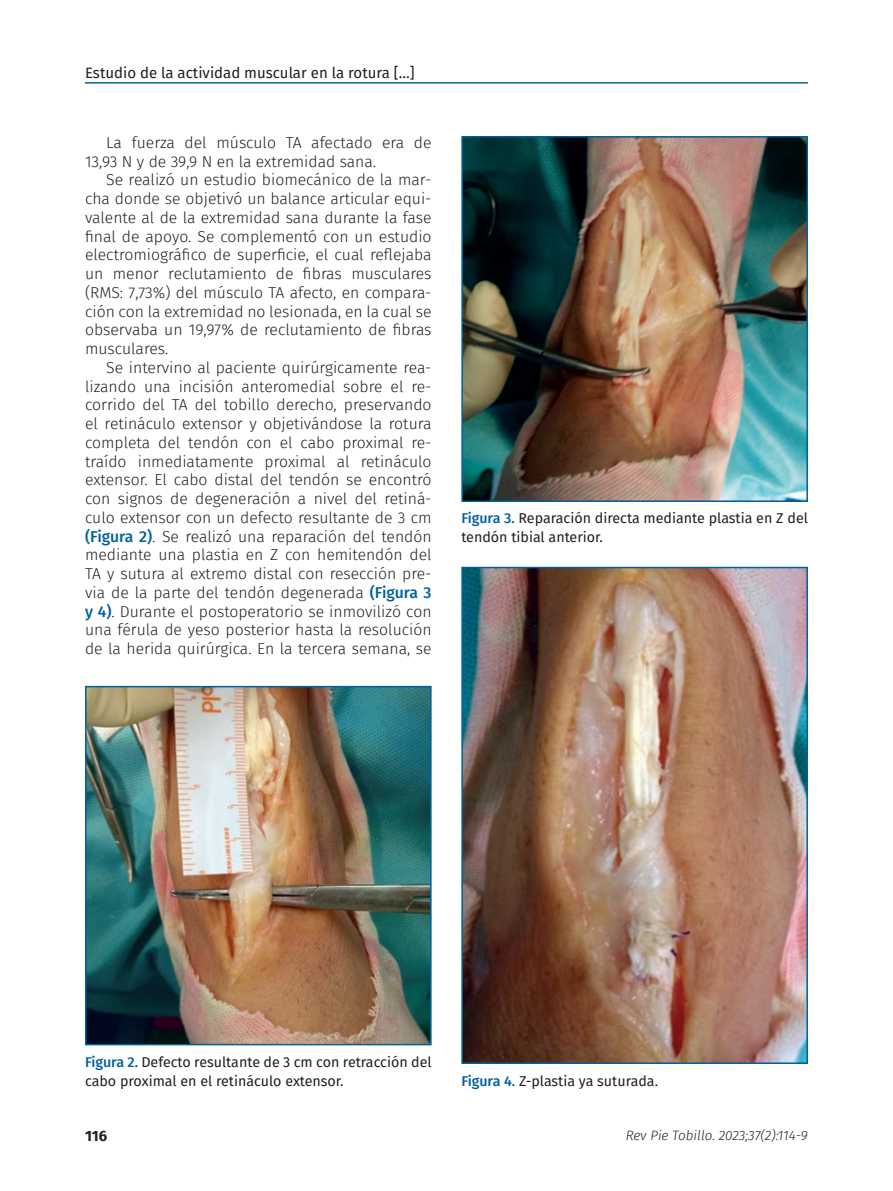
<style>
.page{position:relative;width:893px;height:1191px;background:#fff}
.page>*{position:absolute;margin:0;border:0;box-sizing:border-box;transform-origin:0 0}
.Párrafo_general{font:15.75px/18.8px "Fira Sans Light FS";color:#231f20;text-align:justify}
.t1{font:15px "Fira Sans FS";color:#231f20}
.t2{font:700 15px "Fira Sans FS";color:#231f20}
.Pie_de_foto{font:14.25px/18.8px "Fira Sans FS";color:#231f20}
.t3{font:italic 300 13.5px "Fira Sans FS";color:#231f20}
.s1{font-family:"Fira Sans FS";font-weight:500;color:#00609d}
.s2{font-weight:500;color:#00609d}
</style>
<div class="page">
<hr style="left:85px;top:82px;width:723px;height:2px;background:#00609d">
<img style="left:88px;top:689px;width:341px;height:353px">
<div style="left:85px;top:686px;width:347px;height:359px;border:2px solid #00609d"></div>
<img style="left:464px;top:570px;width:341px;height:491px">
<div style="left:461px;top:567px;width:347px;height:497px;border:2px solid #00609d"></div>
<img style="left:464px;top:139px;width:341px;height:360px">
<div style="left:461px;top:136px;width:347px;height:366px;border:2px solid #00609d"></div>
<p class="t1" style="left:85px;top:62px;width:331px">Estudio de la actividad muscular en la rotura […]</p>
<p class="Párrafo_general" style="left:85px;top:133px;width:348px;text-indent:21px">La fuerza del músculo TA afectado era de<br>13,93 N y de 39,9 N en la extremidad sana.</p>
<p class="Párrafo_general" style="left:85px;top:170px;width:348px;text-indent:21px">Se realizó un estudio biomecánico de la mar&shy;cha donde se objetivó un balance articular equi&shy;valente al de la extremidad sana durante la fase final de apoyo. Se complementó con un estudio electromiográfico de superficie, el cual reflejaba un menor reclutamiento de fibras musculares (RMS: 7,73%) del músculo TA afecto, en compara&shy;ción con la extremidad no lesionada, en la cual se observaba un 19,97% de reclutamiento de fibras musculares.</p>
<p class="Párrafo_general" style="left:85px;top:358px;width:348px;text-indent:21px">Se intervino al paciente quirúrgicamente rea&shy;lizando una incisión anteromedial sobre el re&shy;corrido del TA del tobillo derecho, preservando el retináculo extensor y objetivándose la rotura completa del tendón con el cabo proximal re&shy;traído inmediatamente proximal al retináculo extensor. El cabo distal del tendón se encontró con signos de degeneración a nivel del retiná&shy;culo extensor con un defecto resultante de 3 cm <span class="s1">(Figura 2)</span>. Se realizó una reparación del tendón mediante una plastia en Z con hemitendón del TA y sutura al extremo distal con resección pre&shy;via de la parte del tendón degenerada <span class="s1">(Figura 3 y 4)</span>. Durante el postoperatorio se inmovilizó con una férula de yeso posterior hasta la resolución de la herida quirúrgica. En la tercera semana, se</p>
<p class="Pie_de_foto" style="left:461px;top:508px;width:348px"><span class="s2">Figura 3.</span> Reparación directa mediante plastia en Z del tendón tibial anterior.</p>
<p class="Pie_de_foto" style="left:85px;top:1052px;width:348px"><span class="s2">Figura 2.</span> Defecto resultante de 3 cm con retracción del cabo proximal en el retináculo extensor.</p>
<p class="Pie_de_foto" style="left:461px;top:1071px;width:198px"><span class="s2">Figura 4.</span> Z-plastia ya suturada.</p>
<p class="t2" style="left:85px;top:1124px;width:24px">116</p>
<p class="t3" style="left:626px;top:1125px;width:184px">Rev Pie Tobillo. 2023;37(2):114-9</p>
</div>
